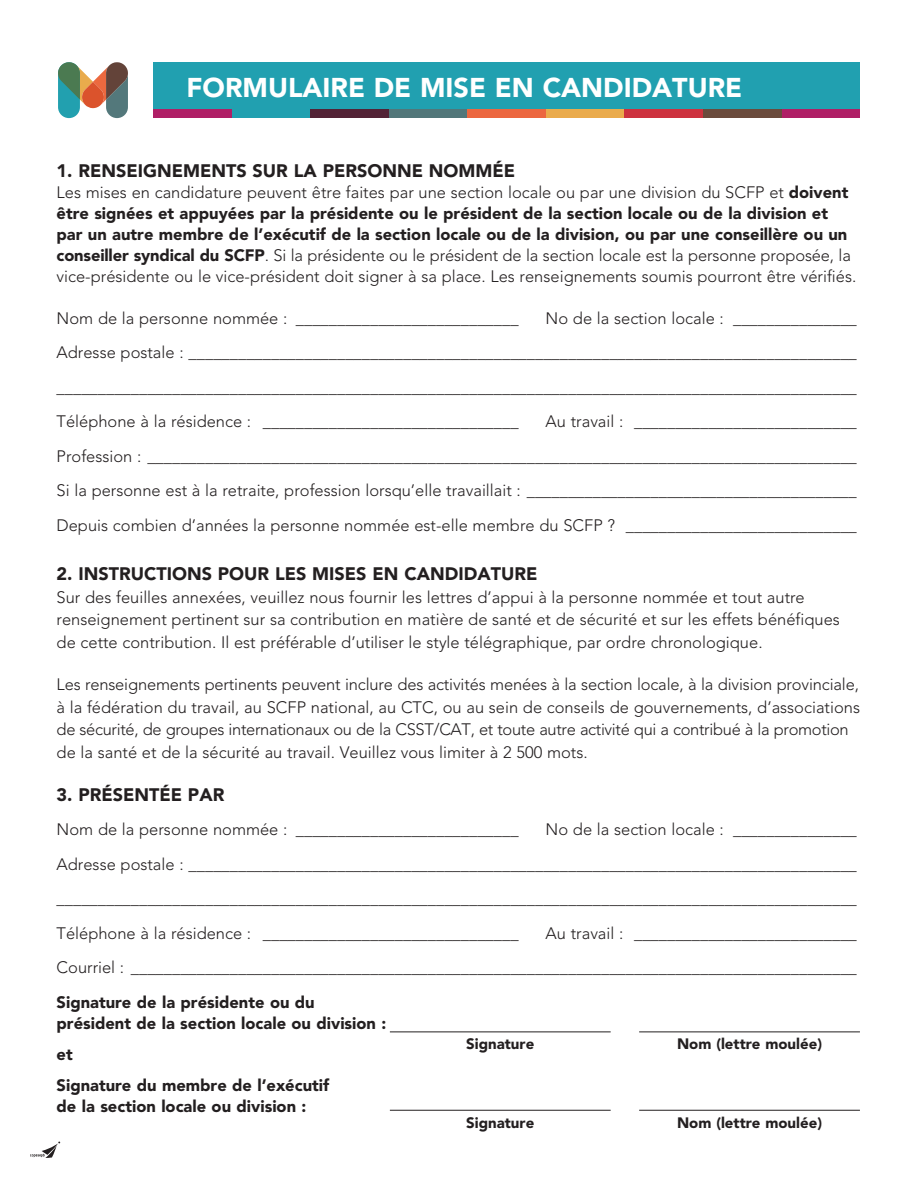
<style>
.page{position:relative;width:918px;height:1188px;background:#fff}
.page>*{position:absolute;margin:0;border:0;box-sizing:border-box;transform-origin:0 0}
.t1{font:900 27px "Avenir";color:#fff}
.t2{font:900 18px "Avenir";color:#231f20}
.t3{font:300 16.5px/22.5px "Avenir";color:#231f20}
.t4{font:900 16.5px/21px "Avenir";color:#231f20}
.t5{font:900 15px "Avenir";color:#231f20}
.s1{font-weight:900}
</style>
<div class="page">
<div style="left:153px;top:62px;width:707px;height:56px;background:#21a0b0"></div>
<div style="left:153px;top:109px;width:79px;height:9px;background:#af1f66"></div>
<div style="left:781px;top:109px;width:79px;height:9px;background:#af1f66"></div>
<div style="left:310px;top:109px;width:79px;height:9px;background:#532336"></div>
<div style="left:389px;top:109px;width:78px;height:9px;background:#52777a"></div>
<div style="left:467px;top:109px;width:79px;height:9px;background:#ec6740"></div>
<div style="left:546px;top:109px;width:78px;height:9px;background:#eaab4c"></div>
<div style="left:624px;top:109px;width:79px;height:9px;background:#cd323f"></div>
<div style="left:703px;top:109px;width:78px;height:9px;background:#6b4b3d"></div>
<svg style="left:58px;top:62px;width:70px;height:56px"></svg>
<hr style="left:390px;top:1031px;width:221px;height:1px;background:#231f20">
<hr style="left:639px;top:1031px;width:221px;height:1px;background:#231f20">
<hr style="left:390px;top:1110px;width:221px;height:1px;background:#231f20">
<hr style="left:639px;top:1110px;width:221px;height:1px;background:#231f20">
<svg style="left:30px;top:1142px;width:30px;height:16px"></svg>
<p class="t1" style="left:187px;top:71px;width:557px">FORMULAIRE DE MISE EN CANDIDATURE</p>
<p class="t2" style="left:57px;top:160px;width:460px">1. RENSEIGNEMENTS SUR LA PERSONNE NOMMÉE</p>
<p class="t3" style="left:57px;top:182px;width:801px;line-height:21px">Les mises en candidature peuvent être faites par une section locale ou par une division du SCFP et <span class="s1">doivent être signées et appuyées par la présidente ou le président de la section locale ou de la division et par un autre membre de l’exécutif de la section locale ou de la division, ou par une conseillère ou un conseiller syndical du SCFP</span>. Si la présidente ou le président de la section locale est la personne proposée, la vice-présidente ou le vice-président doit signer à sa place. Les renseignements soumis pourront être vérifiés.</p>
<p class="t3" style="left:57px;top:307px;width:463px">Nom de la personne nommée : ___________________________</p>
<p class="t3" style="left:546px;top:307px;width:313px">No de la section locale : _______________</p>
<p class="t3" style="left:57px;top:341px;width:802px">Adresse postale : _________________________________________________________________________________</p>
<p class="t3" style="left:57px;top:376px;width:802px">_________________________________________________________________________________________________</p>
<p class="t3" style="left:57px;top:410px;width:463px">Téléphone à la résidence : _______________________________</p>
<p class="t3" style="left:546px;top:410px;width:313px">Au travail : ___________________________</p>
<p class="t3" style="left:57px;top:445px;width:802px">Profession : ______________________________________________________________________________________</p>
<p class="t3" style="left:57px;top:479px;width:802px">Si la personne est à la retraite, profession lorsqu’elle travaillait : ________________________________________</p>
<p class="t3" style="left:57px;top:514px;width:802px">Depuis combien d’années la personne nommée est-elle membre du SCFP ? ____________________________</p>
<p class="t2" style="left:57px;top:563px;width:482px">2. INSTRUCTIONS POUR LES MISES EN CANDIDATURE</p>
<p class="t3" style="left:57px;top:586px;width:785px">Sur des feuilles annexées, veuillez nous fournir les lettres d’appui à la personne nommée et tout autre renseignement pertinent sur sa contribution en matière de santé et de sécurité et sur les effets bénéfiques de cette contribution. Il est préférable d’utiliser le style télégraphique, par ordre chronologique.</p>
<p class="t3" style="left:57px;top:673px;width:805px">Les renseignements pertinents peuvent inclure des activités menées à la section locale, à la division provinciale, à la fédération du travail, au SCFP national, au CTC, ou au sein de conseils de gouvernements, d’associations de sécurité, de groupes internationaux ou de la CSST/CAT, et toute autre activité qui a contribué à la promotion de la santé et de la sécurité au travail. Veuillez vous limiter à 2 500 mots.</p>
<p class="t2" style="left:57px;top:783px;width:169px">3. PRÉSENTÉE PAR</p>
<p class="t3" style="left:57px;top:818px;width:463px">Nom de la personne nommée : ___________________________</p>
<p class="t3" style="left:546px;top:818px;width:313px">No de la section locale : _______________</p>
<p class="t3" style="left:57px;top:853px;width:802px">Adresse postale : _________________________________________________________________________________</p>
<p class="t3" style="left:57px;top:887px;width:802px">_________________________________________________________________________________________________</p>
<p class="t3" style="left:57px;top:922px;width:463px">Téléphone à la résidence : _______________________________</p>
<p class="t3" style="left:546px;top:922px;width:313px">Au travail : ___________________________</p>
<p class="t3" style="left:57px;top:956px;width:802px">Courriel : ________________________________________________________________________________________</p>
<p class="t4" style="left:57px;top:991px;width:331px">Signature de la présidente ou du président de la section locale ou division :</p>
<p class="t4" style="left:57px;top:1044px;width:18px">et</p>
<p class="t4" style="left:57px;top:1075px;width:274px">Signature du membre de l’exécutif de la section locale ou division :</p>
<p class="t5" style="left:466px;top:1035px;width:70px">Signature</p>
<p class="t5" style="left:677px;top:1035px;width:146px">Nom (lettre moulée)</p>
<p class="t5" style="left:466px;top:1114px;width:70px">Signature</p>
<p class="t5" style="left:677px;top:1114px;width:146px">Nom (lettre moulée)</p>
</div>
